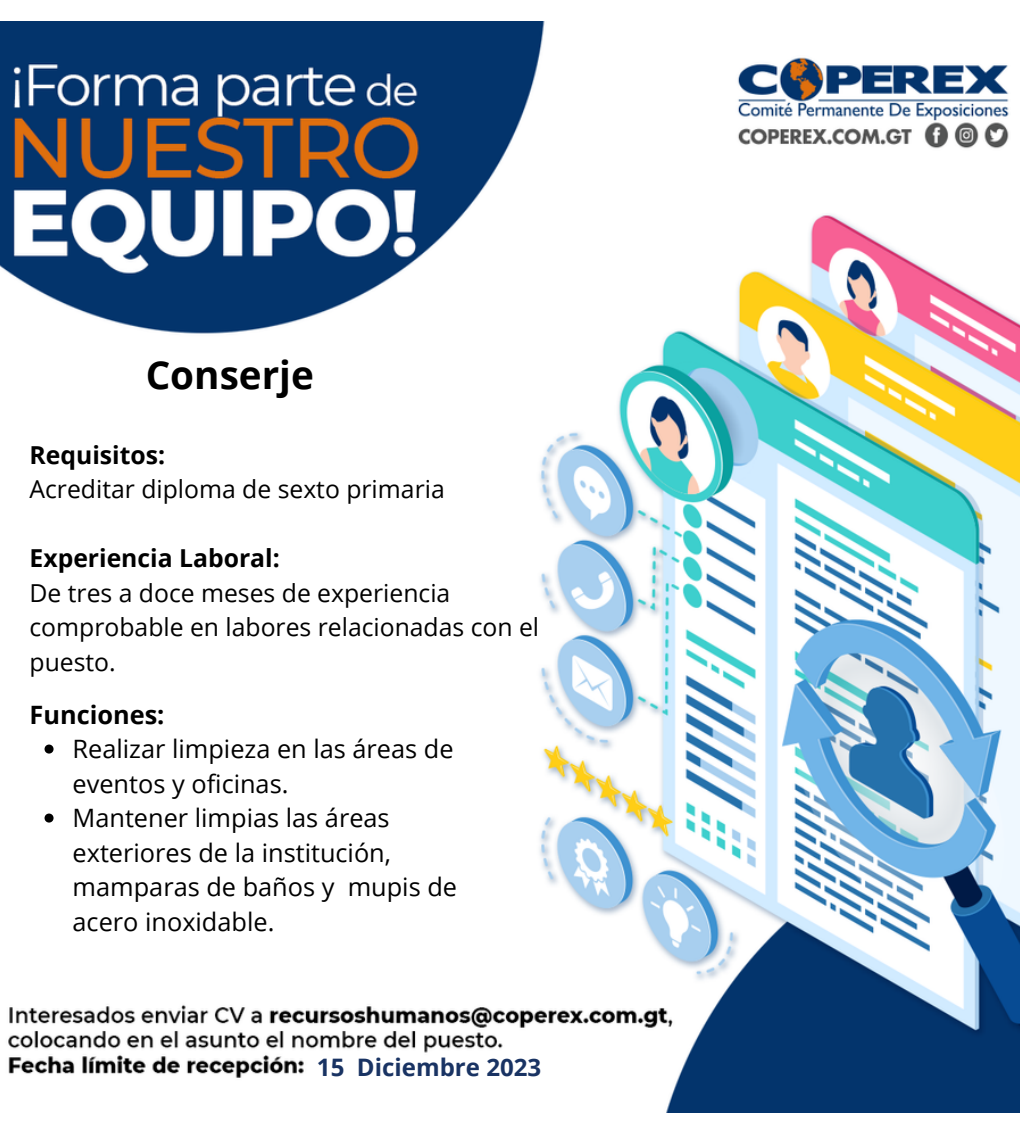
<style>
.page{position:relative;width:1020px;height:1134px;background:#fff}
.page>*{position:absolute;margin:0;border:0;box-sizing:border-box;transform-origin:0 0}
.t1{font:700 38.6px "Open Sans";color:#000}
.t2{font:25.4px/34.4px "Open Sans";color:#000}
.t3{font:700 25.4px "Open Sans";color:#000}
.t4{font:24.8px/34.4px "Open Sans";color:#000}
.t5{font:700 24.8px "Open Sans";color:#000}
.t6{font:700 24px "Open Sans";color:#193363}
</style>
<div class="page">
<img style="left:0;top:22px;width:1020px;height:1090px">
<svg style="left:45px;top:745px;width:9px;height:9px"></svg>
<svg style="left:45px;top:814px;width:9px;height:9px"></svg>
<p class="t1" style="left:146px;top:348px;width:170px">Conserje</p>
<p class="t5" style="left:30px;top:437px;width:137px">Requisitos:</p>
<p class="t4" style="left:30px;top:472px;width:417px">Acreditar diploma de sexto primaria</p>
<p class="t5" style="left:30px;top:541px;width:252px">Experiencia Laboral:</p>
<p class="t4" style="left:30px;top:575px;width:511px">De tres a doce meses de experiencia comprobable en labores relacionadas con el puesto.</p>
<p class="t3" style="left:30px;top:696px;width:136px">Funciones:</p>
<p class="t2" style="left:73px;top:731px;width:383px">Realizar limpieza en las áreas de eventos y oficinas.</p>
<p class="t2" style="left:73px;top:800px;width:386px">Mantener limpias las áreas exteriores de la institución, mamparas de baños y mupis de acero inoxidable.</p>
<p class="t6" style="left:317px;top:1051px;width:226px">15 Diciembre 2023</p>
</div>
